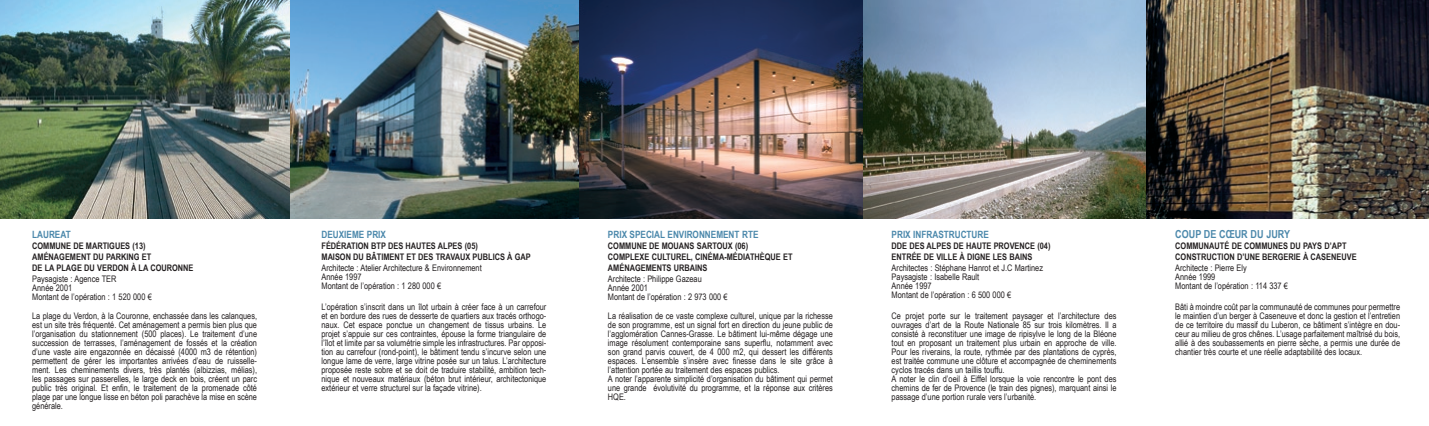
<style>
.page{position:relative;width:1429px;height:426px;background:#fff}
.page>*{position:absolute;margin:0;border:0;box-sizing:border-box;transform-origin:0 0}
.t1{font:700 11px "Arial Narrow";color:#4b88ab}
.t2{font:700 10px "Arial Narrow";color:#4b88ab}
.t3{font:9px/9px "Arial Narrow";color:#231f20}
.t4{font:700 9px/11px "Arial Narrow";color:#231f20}
</style>
<div class="page">
<img style="left:1145px;top:0;width:283px;height:218px">
<img style="left:862px;top:0;width:283px;height:218px">
<img style="left:578px;top:0;width:284px;height:218px">
<img style="left:289px;top:0;width:289px;height:218px">
<img style="left:0;top:0;width:289px;height:218px">
<p class="t2" style="left:32px;top:226px;width:40px">LAUREAT</p>
<p class="t4" style="left:32px;top:239px;width:163px">COMMUNE DE MARTIGUES (13)<br>AMÉNAGEMENT DU PARKING ET<br>DE LA PLAGE DU VERDON À LA COURONNE</p>
<p class="t3" style="left:32px;top:273px;width:121px">Paysagiste : Agence TER<br>Année 2001<br>Montant de l’opération : 1 520 000 €</p>
<p class="t3" style="left:32px;top:310px;width:226px;text-align:justify">La plage du Verdon, à la Couronne, enchassée dans les calanques, est un site très fréquenté. Cet aménagement a permis bien plus que l’organisation du stationnement (500 places). Le traitement d’une succession de terrasses, l’aménagement de fossés et la création d’une vaste aire engazonnée en décaissé (4000 m3 de rétention) permettent de gérer les importantes arrivées d’eau de ruisselle&shy;ment. Les cheminements divers, très plantés (albizzias, mélias), les passages sur passerelles, le large deck en bois, créent un parc public très original. Et enfin, le traitement de la promenade côté plage par une longue lisse en béton poli parachève la mise en scène générale.</p>
<p class="t2" style="left:321px;top:226px;width:66px">DEUXIEME PRIX</p>
<p class="t4" style="left:321px;top:239px;width:211px">FÉDÉRATION BTP DES HAUTES ALPES (05)<br>MAISON DU BÂTIMENT ET DES TRAVAUX PUBLICS À GAP</p>
<p class="t3" style="left:321px;top:262px;width:162px">Architecte : Atelier Architecture &amp; Environnement<br>Année 1997<br>Montant de l’opération : 1 280 000 €</p>
<p class="t3" style="left:321px;top:301px;width:226px;text-align:justify">L’opération s’inscrit dans un îlot urbain à créer face à un carrefour et en bordure des rues de desserte de quartiers aux tracés orthogo&shy;naux. Cet espace ponctue un changement de tissus urbains. Le projet s’appuie sur ces contraintes, épouse la forme triangulaire de l’îlot et limite par sa volumétrie simple les infrastructures. Par opposi&shy;tion au carrefour (rond-point), le bâtiment tendu s’incurve selon une longue lame de verre, large vitrine posée sur un talus. L’architecture proposée reste sobre et se doit de traduire stabilité, ambition tech&shy;nique et nouveaux matériaux (béton brut intérieur, architectonique extérieur et verre structurel sur la façade vitrine).</p>
<p class="t2" style="left:608px;top:226px;width:152px">PRIX SPECIAL ENVIRONNEMENT RTE</p>
<p class="t4" style="left:608px;top:239px;width:186px">COMMUNE DE MOUANS SARTOUX (06)<br>COMPLEXE CULTUREL, CINÉMA-MÉDIATHÈQUE ET<br>AMÉNAGEMENTS URBAINS</p>
<p class="t3" style="left:608px;top:273px;width:121px">Architecte : Philippe Gazeau<br>Année 2001<br>Montant de l’opération : 2 973 000 €</p>
<p class="t3" style="left:608px;top:310px;width:226px">La réalisation de ce vaste complexe culturel, unique par la richesse de son programme, est un signal fort en direction du jeune public de l’agglomération Cannes-Grasse. Le bâtiment lui-même dégage une image résolument contemporaine sans superflu, notamment avec son grand parvis couvert, de 4 000 m2, qui dessert les différents espaces. L’ensemble s’insère avec finesse dans le site grâce à l’attention portée au traitement des espaces publics.<br>A noter l’apparente simplicité d’organisation du bâtiment qui permet une grande évolutivité du programme, et la réponse aux critères HQE.</p>
<p class="t2" style="left:891px;top:226px;width:99px">PRIX INFRASTRUCTURE</p>
<p class="t4" style="left:891px;top:239px;width:160px">DDE DES ALPES DE HAUTE PROVENCE (04)<br>ENTRÉE DE VILLE À DIGNE LES BAINS</p>
<p class="t3" style="left:891px;top:262px;width:153px">Architectes : Stéphane Hanrot et J.C Martinez<br>Paysagiste : Isabelle Rault<br>Année 1997<br>Montant de l’opération : 6 500 000 €</p>
<p class="t3" style="left:891px;top:310px;width:226px">Ce projet porte sur le traitement paysager et l’architecture des ouvrages d’art de la Route Nationale 85 sur trois kilomètres. Il a consisté à reconstituer une image de ripisylve le long de la Bléone tout en proposant un traitement plus urbain en approche de ville.<br>Pour les riverains, la route, rythmée par des plantations de cyprès, est traitée commune une clôture et accompagnée de cheminements cyclos tracés dans un taillis touffu.<br>A noter le clin d’oeil à Eiffel lorsque la voie rencontre le pont des chemins de fer de Provence (le train des pignes), marquant ainsi le passage d’une portion rurale vers l’urbanité.</p>
<p class="t1" style="left:1175px;top:226px;width:116px">COUP DE CŒUR DU JURY</p>
<p class="t4" style="left:1175px;top:240px;width:183px">COMMUNAUTÉ DE COMMUNES DU PAYS D’APT<br>CONSTRUCTION D’UNE BERGERIE À CASENEUVE</p>
<p class="t3" style="left:1175px;top:263px;width:114px">Architecte : Pierre Ely<br>Année 1999<br>Montant de l’opération : 114 337 €</p>
<p class="t3" style="left:1175px;top:301px;width:226px;text-align:justify">Bâti à moindre coût par la communauté de communes pour permettre le maintien d’un berger à Caseneuve et donc la gestion et l’entretien de ce territoire du massif du Luberon, ce bâtiment s’intègre en dou&shy;ceur au milieu de gros chênes. L’usage parfaitement maîtrisé du bois, allié à des soubassements en pierre sèche, a permis une durée de chantier très courte et une réelle adaptabilité des locaux.</p>
</div>
